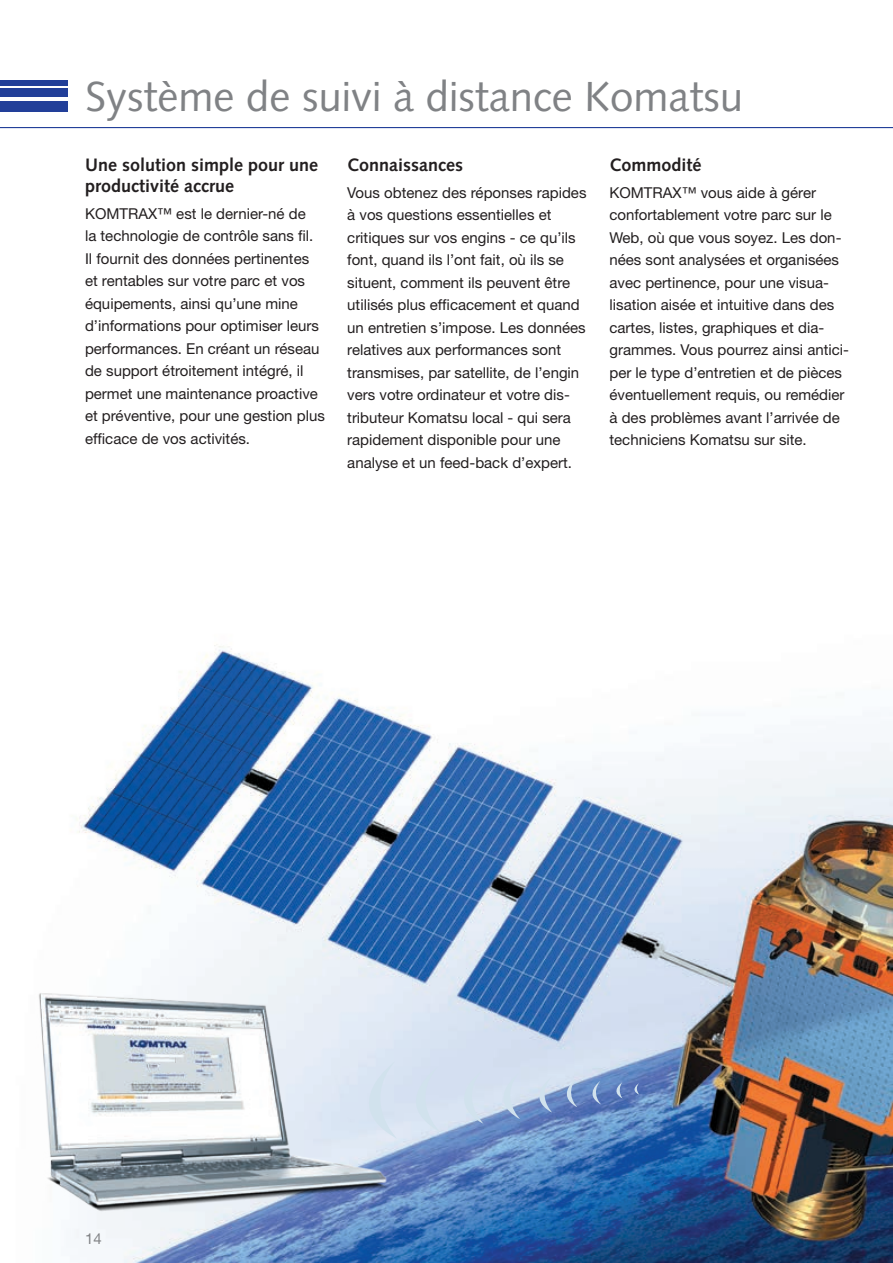
<style>
.page{position:relative;width:893px;height:1263px;background:#fff}
.page>*{position:absolute;margin:0;border:0;box-sizing:border-box;transform-origin:0 0}
.t1{font:42px "Syntax LTCE";color:#808285}
.t2{font:700 18px/21px "Syntax LTCE";color:#231f20}
.t3{font:15px/22.5px "Helvetica Neue LT Pro";color:#231f20}
.t4{font:15px "Helvetica Neue LT Pro";color:#808285}
</style>
<div class="page">
<img style="left:74px;top:644px;width:819px;height:619px">
<img style="left:38px;top:982px;width:360px;height:239px">
<svg style="left:335px;top:1061px;width:266px;height:78px;background:#b9cbe5"></svg>
<svg style="left:609px;top:1082px;width:30px;height:16px"></svg>
<hr style="left:0;top:127px;width:893px;height:1px;background:#223f99">
<div style="left:0;top:101px;width:68px;height:10px;background:#223f99"></div>
<div style="left:0;top:89px;width:68px;height:8px;background:#223f99"></div>
<div style="left:0;top:80px;width:68px;height:5px;background:#223f99"></div>
<h1 class="t1" style="left:85px;top:72px;width:660px">Système de suivi à distance Komatsu</h1>
<p class="t2" style="left:85px;top:154px;width:235px">Une solution simple pour une productivité accrue</p>
<p class="t3" style="left:85px;top:202px;width:241px">KOMTRAX™ est le dernier-né de<br>la technologie de contrôle sans fil.<br>Il fournit des données pertinentes et rentables sur votre parc et vos équipements, ainsi qu’une mine d’informations pour optimiser leurs performances. En créant un réseau de support étroitement intégré, il permet une maintenance proactive et préventive, pour une gestion plus efficace de vos activités.</p>
<p class="t2" style="left:609px;top:154px;width:94px">Commodité</p>
<p class="t3" style="left:609px;top:181px;width:241px">KOMTRAX™ vous aide à gérer confortablement votre parc sur le Web, où que vous soyez. Les don&shy;nées sont analysées et organisées avec pertinence, pour une visua&shy;lisation aisée et intuitive dans des cartes, listes, graphiques et dia&shy;grammes. Vous pourrez ainsi antici&shy;per le type d’entretien et de pièces éventuellement requis, ou remédier à des problèmes avant l’arrivée de techniciens Komatsu sur site.</p>
<p class="t2" style="left:347px;top:154px;width:117px">Connaissances</p>
<p class="t3" style="left:347px;top:181px;width:241px">Vous obtenez des réponses rapides à vos questions essentielles et critiques sur vos engins - ce qu’ils font, quand ils l’ont fait, où ils se situent, comment ils peuvent être utilisés plus efficacement et quand un entretien s’impose. Les données relatives aux performances sont transmises, par satellite, de l’engin vers votre ordinateur et votre dis&shy;tributeur Komatsu local - qui sera rapidement disponible pour une analyse et un feed-back d’expert.</p>
<p class="t4" style="left:85px;top:1229px;width:18px">14</p>
</div>
